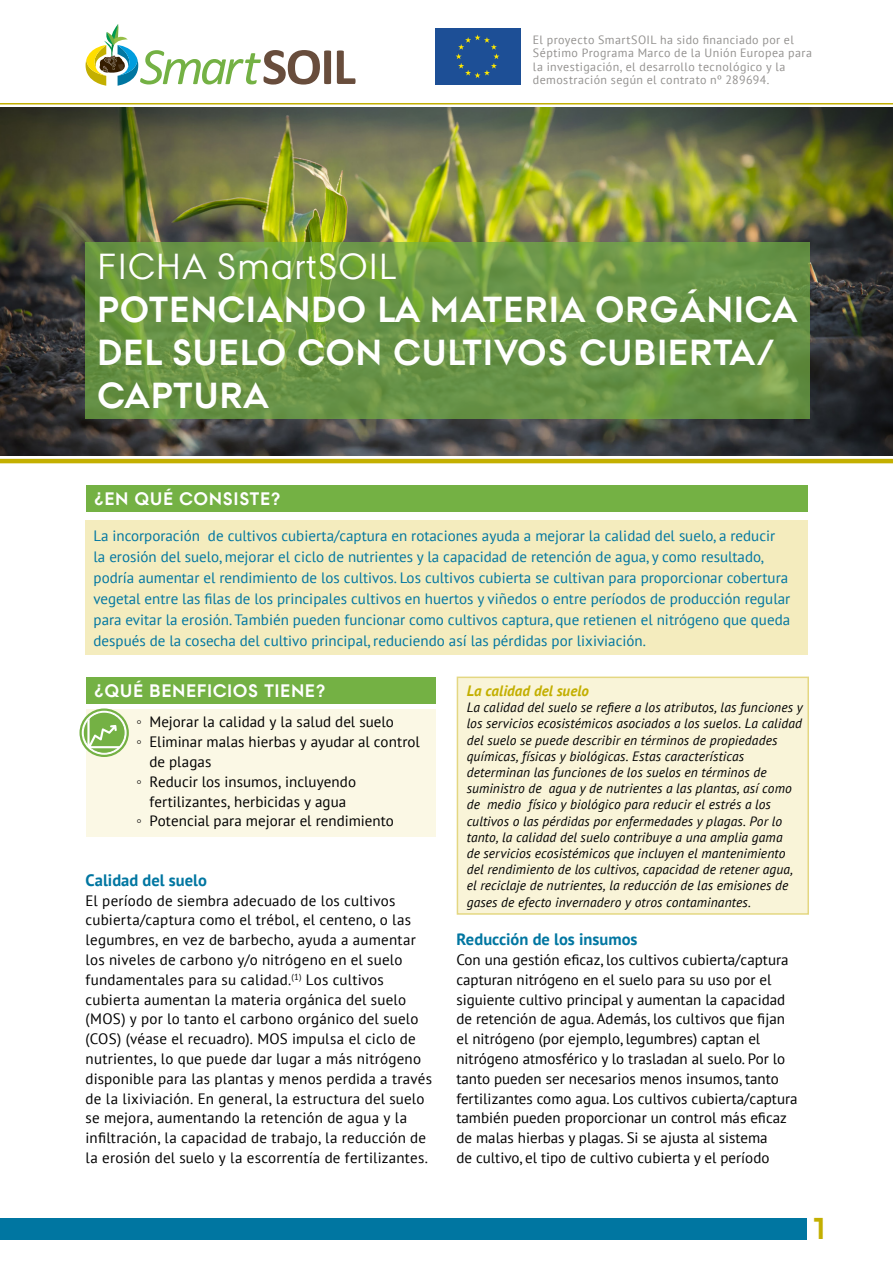
<style>
.page{position:relative;width:893px;height:1263px;background:#fff}
.page>*{position:absolute;margin:0;border:0;box-sizing:border-box;transform-origin:0 0}
.t1{font:700 36px "AU Passata";letter-spacing:.05em;color:#fff}
.t2{font:36px "AU Passata";letter-spacing:.05em;color:#fff}
.t3{font:700 30px "AU Passata";color:#c3af00}
.t4{font:700 18px "AU Passata";letter-spacing:.06em;color:#fff}
.t5{font:700 16.5px "PT Sans";color:#0076a1}
.t6{font:15px/19.8px "PT Sans";letter-spacing:.005em;color:#000}
.t7{font:15px/21px "PT Sans";color:#0076a1}
.t8{font:italic 700 15px "PT Sans";letter-spacing:.005em;color:#c3af00}
.t9{font:italic 13.5px/16.2px "PT Sans";letter-spacing:.01em;color:#000}
.t10{font:12px/13.5px "PT Sans";letter-spacing:.035em;color:#949290}
.s1{font-family:"Georgia"}
</style>
<div class="page">
<div style="left:86px;top:709px;width:350px;height:127px;background:#fbf8e5"></div>
<svg style="left:27px;top:104px;width:437px;height:4px"></svg>
<img style="left:0;top:108px;width:893px;height:348px">
<hr style="left:0;top:103px;width:893px;height:1px;background:#c3af00">
<hr style="left:0;top:459px;width:893px;height:4px;background:#c3af00">
<div style="left:85px;top:521px;width:722px;height:134px;background:#f4ecbe"></div>
<div style="left:86px;top:485px;width:721px;height:27px;background:#74b144"></div>
<div style="left:86px;top:678px;width:350px;height:26px;background:#74b144"></div>
<div style="left:1px;top:1218px;width:806px;height:22px;background:#0076a1"></div>
<div style="left:435px;top:28px;width:85px;height:57px;background:#1d4f96"></div>
<svg style="left:86px;top:24px;width:413px;height:62px"></svg>
<svg style="left:81px;top:710px;width:47px;height:46px"></svg>
<div style="left:79px;top:708px;width:50px;height:49px;border:2px solid #74b144;border-radius:50%"></div>
<svg style="left:83px;top:712px;width:42px;height:41px"></svg>
<div style="left:83px;top:712px;width:42px;height:42px;border:1px solid #fff;border-radius:50%"></div>
<svg style="left:87px;top:716px;width:33px;height:32px"></svg>
<div style="left:457px;top:677px;width:351px;height:237px;background:#f9f4d8"></div>
<div style="left:457px;top:677px;width:352px;height:238px;border:2px solid #e4d782"></div>
<svg style="left:86px;top:242px;width:724px;height:177px;fill:#699446"></svg>
<p class="t10" style="left:533px;top:32px;width:281px">El proyecto SmartSOIL ha sido financiado por el Séptimo Programa Marco de la Unión Europea para la investigación, el desarrollo tecnológico y la demostración según el contrato nº 289694.</p>
<h1 class="t2" style="left:98px;top:245px;width:300px">Ficha SmartSOI L</h1>
<h1 class="t1" style="left:98px;top:288px;width:46px">POTENCI</h1>
<h1 class="t1" style="left:257px;top:288px;width:541px">ANDO LA MATE RIA O RGÁNICA</h1>
<h1 class="t1" style="left:98px;top:331px;width:97px">DEL SUE</h1>
<h1 class="t1" style="left:241px;top:331px;width:86px">LO CON</h1>
<h1 class="t1" style="left:394px;top:331px;width:208px">CU LTIVOS CUBIE</h1>
<h1 class="t1" style="left:690px;top:331px;width:86px">RTA/</h1>
<h1 class="t1" style="left:98px;top:375px;width:76px">CAPTU</h1>
<h1 class="t1" style="left:220px;top:375px;width:50px">RA</h1>
<p class="t4" style="left:95px;top:488px;width:187px">¿EN QUÉ CONSISTE?</p>
<p class="t7" style="left:94px;top:525px;width:698px">La incorporación de cultivos cubierta/captura en rotaciones ayuda a mejorar la calidad del suelo, a reducir la erosión del suelo, mejorar el ciclo de nutrientes y la capacidad de retención de agua, y como resultado, podría aumentar el rendimiento de los cultivos. Los cultivos cubierta se cultivan para proporcionar cobertura vegetal entre las filas de los principales cultivos en huertos y viñedos o entre períodos de producción regular para evitar la erosión. También pueden funcionar como cultivos captura, que retienen el nitrógeno que queda después de la cosecha del cultivo principal, reduciendo así las pérdidas por lixiviación.</p>
<p class="t4" style="left:95px;top:680px;width:232px">¿QUÉ BENEFICIOS TIENE?</p>
<p class="t6" style="left:137px;top:712px;width:259px"><span class="s1">◦</span> Mejorar la calidad y la salud del suelo</p>
<p class="t6" style="left:137px;top:731px;width:285px"><span class="s1">◦</span> Eliminar malas hierbas y ayudar al control</p>
<p class="t6" style="left:149px;top:751px;width:64px">de plagas</p>
<p class="t6" style="left:137px;top:771px;width:221px"><span class="s1">◦</span> Reducir los insumos, incluyendo</p>
<p class="t6" style="left:149px;top:791px;width:198px">fertilizantes, herbicidas y agua</p>
<p class="t6" style="left:137px;top:811px;width:259px"><span class="s1">◦</span> Potencial para mejorar el rendimiento</p>
<p class="t5" style="left:86px;top:869px;width:123px">Calidad del suelo</p>
<p class="t6" style="left:86px;top:890px;width:348px">El período de siembra adecuado de los cultivos cubierta/captura como el trébol, el centeno, o las legumbres, en vez de barbecho, ayuda a aumentar los niveles de carbono y/o nitrógeno en el suelo fundamentales para su calidad.<sup>(1)</sup> Los cultivos cubierta aumentan la materia orgánica del suelo (MOS) y por lo tanto el carbono orgánico del suelo (COS) (véase el recuadro). MOS impulsa el ciclo de nutrientes, lo que puede dar lugar a más nitrógeno disponible para las plantas y menos perdida a través de la lixiviación. En general, la estructura del suelo se mejora, aumentando la retención de agua y la infiltración, la capacidad de trabajo, la reducción de la erosión del suelo y la escorrentía de fertilizantes.</p>
<p class="t8" style="left:467px;top:681px;width:124px">La calidad del suelo</p>
<p class="t9" style="left:467px;top:699px;width:338px">La calidad del suelo se refiere a los atributos, las funciones y los servicios ecosistémicos asociados a los suelos. La calidad del suelo se puede describir en términos de propiedades químicas, físicas y biológicas. Estas características determinan las funciones de los suelos en términos de suministro de agua y de nutrientes a las plantas, así como de medio físico y biológico para reducir el estrés a los cultivos o las pérdidas por enfermedades y plagas. Por lo tanto, la calidad del suelo contribuye a una amplia gama<br>de servicios ecosistémicos que incluyen el mantenimiento del rendimiento de los cultivos, capacidad de retener agua, el reciclaje de nutrientes, la reducción de las emisiones de gases de efecto invernadero y otros contaminantes.</p>
<p class="t5" style="left:456px;top:928px;width:183px">Reducción de los insumos</p>
<p class="t6" style="left:456px;top:949px;width:343px">Con una gestión eficaz, los cultivos cubierta/captura capturan nitrógeno en el suelo para su uso por el siguiente cultivo principal y aumentan la capacidad de retención de agua. Además, los cultivos que fijan el nitrógeno (por ejemplo, legumbres) captan el nitrógeno atmosférico y lo trasladan al suelo. Por lo tanto pueden ser necesarios menos insumos, tanto fertilizantes como agua. Los cultivos cubierta/captura también pueden proporcionar un control más eficaz de malas hierbas y plagas. Si se ajusta al sistema<br>de cultivo, el tipo de cultivo cubierta y el período</p>
<h2 class="t3" style="left:811px;top:1211px;width:19px">1</h2>
</div>
